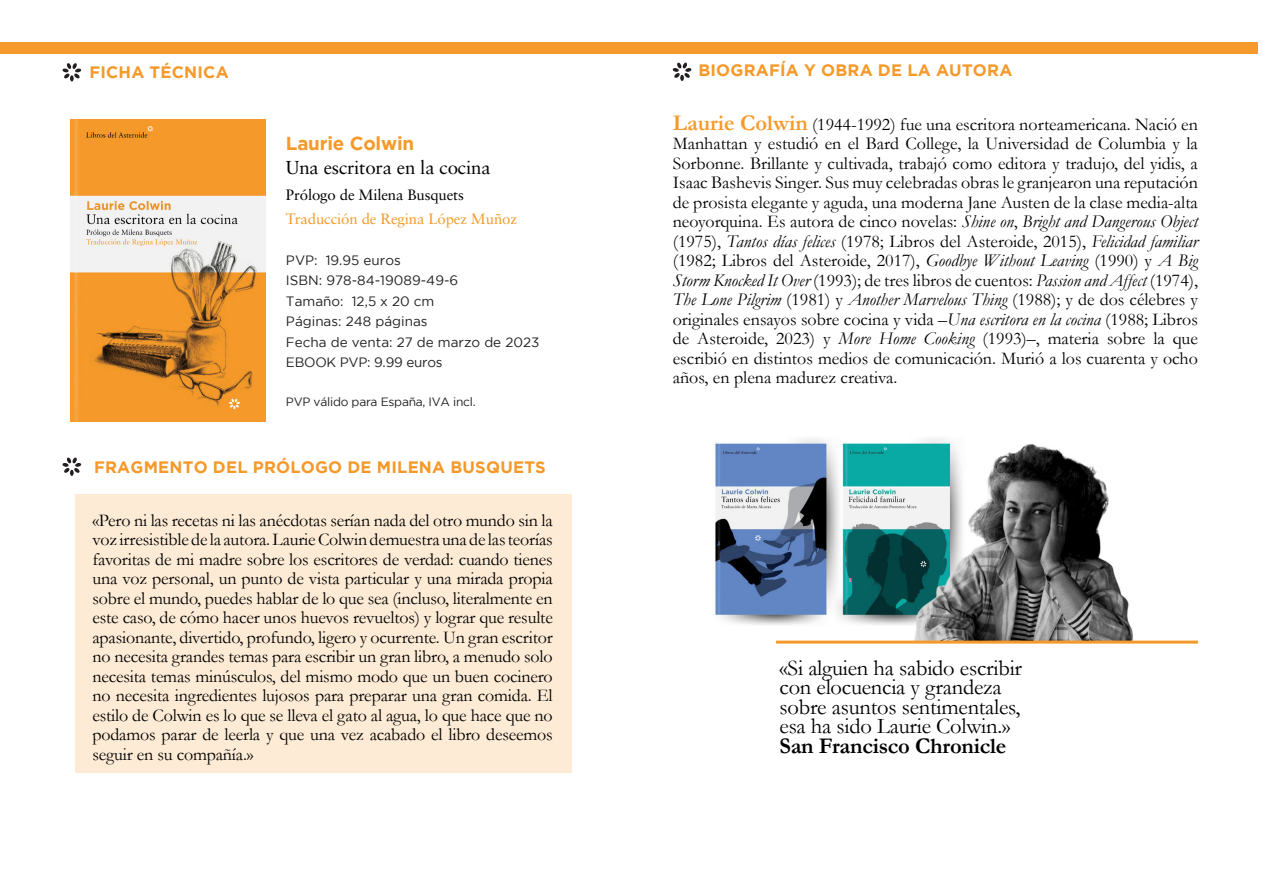
<style>
.page{position:relative;width:1263px;height:893px;background:#fff}
.page>*{position:absolute;margin:0;border:0;box-sizing:border-box;transform-origin:0 0}
.t1{font:22.5px "Garamond";letter-spacing:-.01em;color:#000}
.t2{font:700 22.5px "Garamond";letter-spacing:-.01em;color:#000}
.t3{font:18.75px "Sabon LT Std";letter-spacing:-.01em;color:#050000}
.t4{font:700 18.75px "Gotham";letter-spacing:-.01em;color:#f5992a}
.t5{font:18px/19.5px "Garamond";color:#000;text-align:justify}
.t6{font:700 16.5px "Gotham";letter-spacing:.015em;color:#f5992a}
.t7{font:15px "Sabon LT Std";letter-spacing:-.01em;color:#f5992a}
.t8{font:15px "Sabon LT Std";letter-spacing:-.01em;color:#000}
.t9{font:13.5px "Gotham";color:#231f20}
.t10{font:13.5px "Gotham";letter-spacing:-.02em;color:#231f20}
.t11{font:12px "Gotham";letter-spacing:-.02em;color:#231f20}
.s1{font-weight:700;font-size:22.5px;color:#f5992a}
.s2{font-style:italic}
</style>
<div class="page">
<div style="left:76px;top:494px;width:496px;height:279px;background:#fdebd5"></div>
<div style="left:0;top:42px;width:1258px;height:12px;background:#f5992a"></div>
<svg style="left:672px;top:63px;width:19px;height:18px"></svg>
<svg style="left:62px;top:63px;width:19px;height:19px"></svg>
<img style="left:70px;top:119px;width:196px;height:303px">
<svg style="left:62px;top:458px;width:19px;height:18px"></svg>
<img style="left:714px;top:439px;width:484px;height:202px">
<hr style="left:776px;top:641px;width:422px;height:3px;background:#f5992a">
<p class="t6" style="left:89px;top:63px;width:141px">FICHA TÉCNICA</p>
<p class="t6" style="left:698px;top:60px;width:315px">BIOGRAFÍA Y OBRA DE LA AUTORA</p>
<p class="t4" style="left:286px;top:133px;width:130px">Laurie Colwin</p>
<p class="t3" style="left:286px;top:156px;width:206px">Una escritora en la cocina</p>
<p class="t8" style="left:286px;top:186px;width:179px">Prólogo de Milena Busquets</p>
<p class="t7" style="left:286px;top:210px;width:233px">Traducción de Regina López Muñoz</p>
<p class="t9" style="left:286px;top:253px;width:116px">PVP: 19.95 euros</p>
<p class="t9" style="left:286px;top:273px;width:174px">ISBN: 978-84-19089-49-6</p>
<p class="t9" style="left:286px;top:294px;width:150px">Tamaño: 12,5 x 20 cm</p>
<p class="t9" style="left:286px;top:314px;width:143px">Páginas: 248 páginas</p>
<p class="t9" style="left:286px;top:335px;width:255px">Fecha de venta: 27 de marzo de 2023</p>
<p class="t10" style="left:286px;top:355px;width:158px">EBOOK PVP: 9.99 euros</p>
<p class="t11" style="left:286px;top:395px;width:191px">PVP válido para España, IVA incl.</p>
<p class="t6" style="left:94px;top:457px;width:453px">FRAGMENTO DEL PRÓLOGO DE MILENA BUSQUETS</p>
<p class="t5" style="left:673px;top:114px;width:527px"><span class="s1">Laurie Colwin</span> (1944-1992) fue una escritora norteamericana. Nació en</p>
<p class="t5" style="left:673px;top:134px;width:527px">Manhattan y estudió en el Bard College, la Universidad de Columbia y la Sorbonne. Brillante y cultivada, trabajó como editora y tradujo, del yidis, a Isaac Bashevis Singer. Sus muy celebradas obras le granjearon una reputación de prosista elegante y aguda, una moderna Jane Austen de la clase media-alta</p>
<p class="t5" style="left:673px;top:212px;width:527px">neoyorquina. Es autora de cinco novelas: <span class="s2">Shine on</span>, <span class="s2">Bright and Dangerous Object </span>(1975), <span class="s2">Tantos días felices</span> (1978; Libros del Asteroide, 2015), <span class="s2">Felicidad familiar </span>(1982; Libros del Asteroide, 2017), <span class="s2">Goodbye Without Leaving</span> (1990) y <span class="s2">A Big Storm Knocked It Over</span> (1993); de tres libros de cuentos: <span class="s2">Passion and Affect</span> (1974), <span class="s2">The Lone Pilgrim</span> (1981) y <span class="s2">Another Marvelous Thing</span> (1988); y de dos célebres y originales ensayos sobre cocina y vida –<span class="s2">Una escritora en la cocina</span> (1988; Libros de Asteroide, 2023) y <span class="s2">More Home Cooking</span> (1993)–, materia sobre la que escribió en distintos medios de comunicación. Murió a los cuarenta y ocho años, en plena madurez creativa.</p>
<p class="t5" style="left:92px;top:510px;width:462px">«Pero ni las recetas ni las anécdotas serían nada del otro mundo sin la voz irresistible de la autora. Laurie Colwin demuestra una de las teorías favoritas de mi madre sobre los escritores de verdad: cuando tienes una voz personal, un punto de vista particular y una mirada propia sobre el mundo, puedes hablar de lo que sea (incluso, literalmente en este caso, de cómo hacer unos huevos revueltos) y lograr que resulte apasionante, divertido, profundo, ligero y ocurrente. Un gran escritor no necesita grandes temas para escribir un gran libro, a menudo solo</p>
<p class="t5" style="left:92px;top:666px;width:462px">necesita temas minúsculos, del mismo modo que un buen cocinero no necesita ingredientes lujosos para preparar una gran comida. El estilo de Colwin es lo que se lleva el gato al agua, lo que hace que no podamos parar de leerla y que una vez acabado el libro deseemos seguir en su compañía.»</p>
<p class="t1" style="left:779px;top:653px;width:244px">«Si alguien ha sabido escribir</p>
<p class="t1" style="left:779px;top:672px;width:224px">con elocuencia y grandeza</p>
<p class="t1" style="left:779px;top:692px;width:242px">sobre asuntos sentimentales,</p>
<p class="t1" style="left:779px;top:711px;width:232px">esa ha sido Laurie Colwin.»</p>
<p class="t2" style="left:779px;top:730px;width:228px">San Francisco Chronicle</p>
</div>
